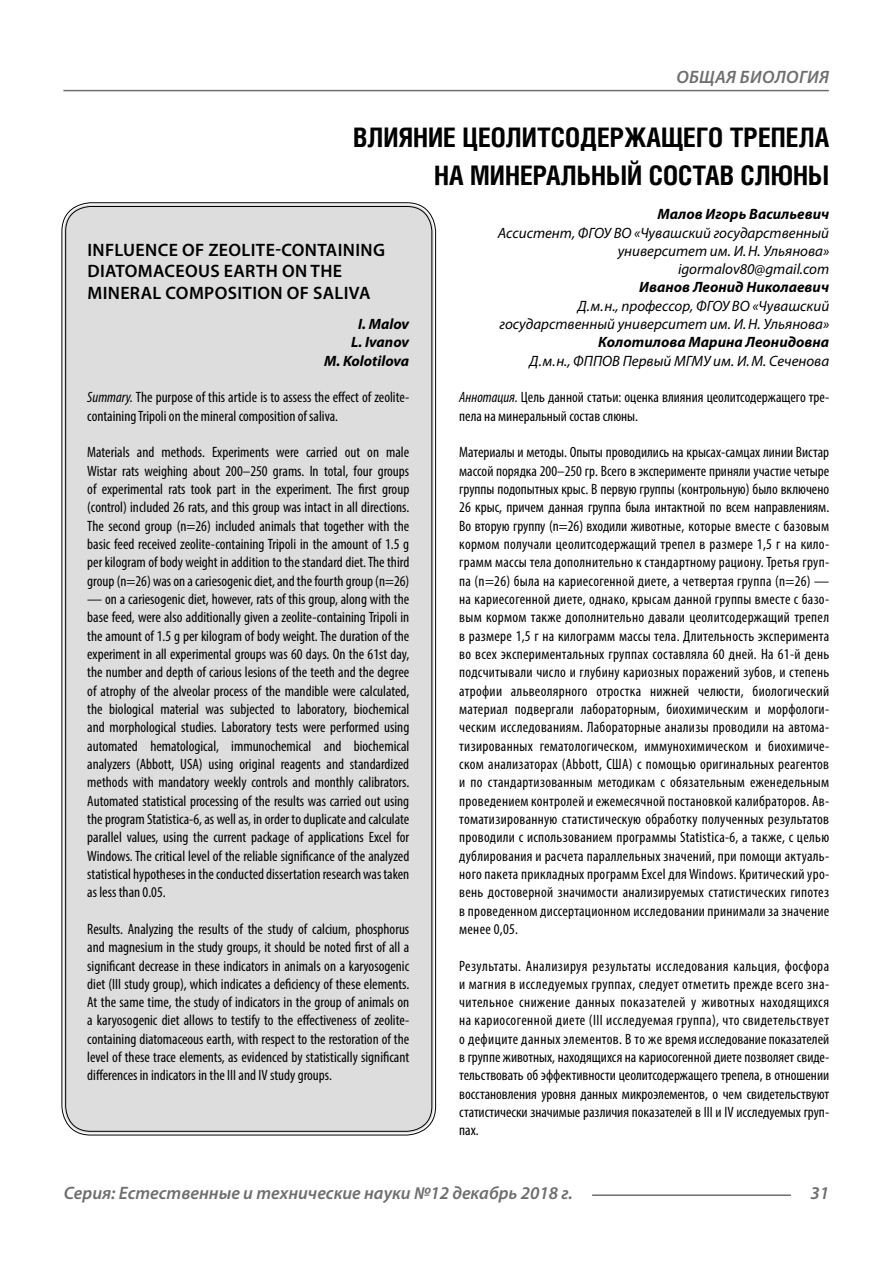
<style>
.page{position:relative;width:893px;height:1263px;background:#fff}
.page>*{position:absolute;margin:0;border:0;box-sizing:border-box;transform-origin:0 0}
.Header{font:700 27px/37.5px "Helios Cond";color:#000;text-align:right}
.Header-eng{font:600 18px/21.6px "Myriad Pro";letter-spacing:.02em;color:#000}
.t1{font:italic 600 18px "Myriad Pro";color:#6e6e6e}
.t2{font:italic 600 18px "Myriad Pro";letter-spacing:.02em;color:#6e6e6e}
.Annotation-rus{font:condensed 15px/18.3px "Myriad Pro";color:#000;text-align:justify}
.Annotation-eng{font:condensed 15px/18.3px "Myriad Pro";color:#000;text-align:justify}
.Author-doc{font:italic 15px/18.3px "Myriad Pro";color:#000;text-align:right}
.Author{font:italic 700 15px "Myriad Pro";color:#000}
.Author-eng{font:italic 700 15px "Myriad Pro";color:#000}
.Author-email{font:italic 15px "Myriad Pro";color:#000}
.s1{font-style:italic}
</style>
<div class="page">
<hr style="left:63px;top:90px;width:766px;height:1px;background:#6e6e6e">
<div style="left:64px;top:205px;width:370px;height:928px;background:#ddd;border-radius:27px"></div>
<hr style="left:592px;top:1194px;width:199px;height:2px;background:#6e6e6e">
<p class="t2" style="left:676px;top:66px;width:154px">ОБЩАЯ БИОЛОГИЯ</p>
<p class="Header" style="left:353px;top:118px;width:477px">ВЛИЯНИЕ ЦЕОЛИТСОДЕРЖАЩЕГО ТРЕПЕЛА<br>НА МИНЕРАЛЬНЫЙ СОСТАВ СЛЮНЫ</p>
<p class="Author" style="left:657px;top:204px;width:173px">Малов Игорь Васильевич</p>
<p class="Author-doc" style="left:498px;top:223px;width:333px">Ассистент, ФГОУ ВО «Чувашский государственный университет им. И.Н. Ульянова»</p>
<p class="Author-email" style="left:678px;top:260px;width:153px">igormalov80@gmail.com</p>
<p class="Author" style="left:639px;top:278px;width:191px">Иванов Леонид Николаевич</p>
<p class="Author-doc" style="left:499px;top:296px;width:331px">Д.м.н., профессор, ФГОУ ВО «Чувашский государственный университет им. И.Н. Ульянова»</p>
<p class="Author" style="left:598px;top:333px;width:232px">Колотилова Марина Леонидовна</p>
<p class="Author-doc" style="left:530px;top:351px;width:301px">Д.м.н., ФППОВ Первый МГМУ им. И.М. Сеченова</p>
<p class="Annotation-rus" style="left:459px;top:388px;width:371px"><span class="s1">Аннотация.</span> Цель данной статьи: оценка влияния цеолитсодержащего тре&shy;пела на минеральный состав слюны.</p>
<p class="Annotation-rus" style="left:459px;top:443px;width:371px">Материалы и методы. Опыты проводились на крысах-самцах линии Вистар массой порядка 200–250 гр. Всего в эксперименте приняли участие четыре группы подопытных крыс. В первую группы (контрольную) было включено 26 крыс, причем данная группа была интактной по всем направлениям.<br>Во вторую группу (n=26) входили животные, которые вместе с базовым кормом получали цеолитсодержащий трепел в размере 1,5 г на кило&shy;грамм массы тела дополнительно к стандартному рациону. Третья груп&shy;па (n=26) была на кариесогенной диете, а четвертая группа (n=26) — на кариесогенной диете, однако, крысам данной группы вместе с базо&shy;вым кормом также дополнительно давали цеолитсодержащий трепел в размере 1,5 г на килограмм массы тела. Длительность эксперимента во всех экспериментальных группах составляла 60 дней. На 61-й день подсчитывали число и глубину кариозных поражений зубов, и степень атрофии альвеолярного отростка нижней челюсти, биологический материал подвергали лабораторным, биохимическим и морфологи&shy;ческим исследованиям. Лабораторные анализы проводили на автома&shy;тизированных гематологическом, иммунохимическом и биохимиче&shy;ском анализаторах (Abbott, США) с помощью оригинальных реагентов и по стандартизованным методикам с обязательным еженедельным проведением контролей и ежемесячной постановкой калибраторов. Ав&shy;томатизированную статистическую обработку полученных результатов проводили с использованием программы Statistica‑6, а также, с целью дублирования и расчета параллельных значений, при помощи актуаль&shy;ного пакета прикладных программ Excel для Windows. Критический уро&shy;вень достоверной значимости анализируемых статистических гипотез в проведенном диссертационном исследовании принимали за значение менее 0,05.</p>
<p class="Annotation-rus" style="left:459px;top:956px;width:371px">Результаты. Анализируя результаты исследования кальция, фосфора и магния в исследуемых группах, следует отметить прежде всего зна&shy;чительное снижение данных показателей у животных находящихся на кариосогенной диете (III исследуемая группа), что свидетельствует о дефиците данных элементов. В то же время исследование показателей в группе животных, находящихся на кариосогенной диете позволяет свиде&shy;тельствовать об эффективности цеолитсодержащего трепела, в отношении восстановления уровня данных микроэлементов, о чем свидетельствуют статистически значимые различия показателей в III и IV исследуемых груп&shy;пах.</p>
<p class="Header-eng" style="left:87px;top:239px;width:299px">INFLUENCE OF ZEOLITE-CONTAINING<br>DIATOMACEOUS EARTH ON THE<br>MINERAL COMPOSITION OF SALIVA</p>
<p class="Author-eng" style="left:358px;top:314px;width:53px">I. Malov</p>
<p class="Author-eng" style="left:351px;top:333px;width:60px">L. Ivanov</p>
<p class="Author-eng" style="left:324px;top:351px;width:87px">M. Kolotilova</p>
<p class="Annotation-eng" style="left:87px;top:388px;width:324px"><span class="s1">Summary.</span> The purpose of this article is to assess the effect of zeolite&shy;containing Tripoli on the mineral composition of saliva.</p>
<p class="Annotation-eng" style="left:87px;top:443px;width:324px">Materials and methods. Experiments were carried out on male Wistar rats weighing about 200–250 grams. In total, four groups of experimental rats took part in the experiment. The first group (control) included 26 rats, and this group was intact in all directions.<br>The second group (n=26) included animals that together with the basic feed received zeolite-containing Tripoli in the amount of 1.5 g per kilogram of body weight in addition to the standard diet. The third group (n=26) was on a cariesogenic diet, and the fourth group (n=26)</p>
<p class="Annotation-eng" style="left:87px;top:590px;width:324px">— on a cariesogenic diet, however, rats of this group, along with the base feed, were also additionally given a zeolite-containing Tripoli in the amount of 1.5 g per kilogram of body weight. The duration of the experiment in all experimental groups was 60 days. On the 61st day, the number and depth of carious lesions of the teeth and the degree of atrophy of the alveolar process of the mandible were calculated, the biological material was subjected to laboratory, biochemical and morphological studies. Laboratory tests were performed using automated hematological, immunochemical and biochemical analyzers (Abbott, USA) using original reagents and standardized methods with mandatory weekly controls and monthly calibrators.<br>Automated statistical processing of the results was carried out using the program Statistica‑6, as well as, in order to duplicate and calculate parallel values, using the current package of applications Excel for Windows. The critical level of the reliable significance of the analyzed statistical hypotheses in the conducted dissertation research was taken as less than 0.05.</p>
<p class="Annotation-eng" style="left:87px;top:919px;width:324px">Results. Analyzing the results of the study of calcium, phosphorus and magnesium in the study groups, it should be noted first of all a significant decrease in these indicators in animals on a karyosogenic diet (III study group), which indicates a deficiency of these elements.<br>At the same time, the study of indicators in the group of animals on a karyosogenic diet allows to testify to the effectiveness of zeolite&shy;containing diatomaceous earth, with respect to the restoration of the level of these trace elements, as evidenced by statistically significant differences in indicators in the III and IV study groups.</p>
<p class="t1" style="left:64px;top:1182px;width:510px">Серия: Естественные и технические науки №12 декабрь 2018 г.</p>
<p class="t1" style="left:810px;top:1182px;width:20px">31</p>
</div>
